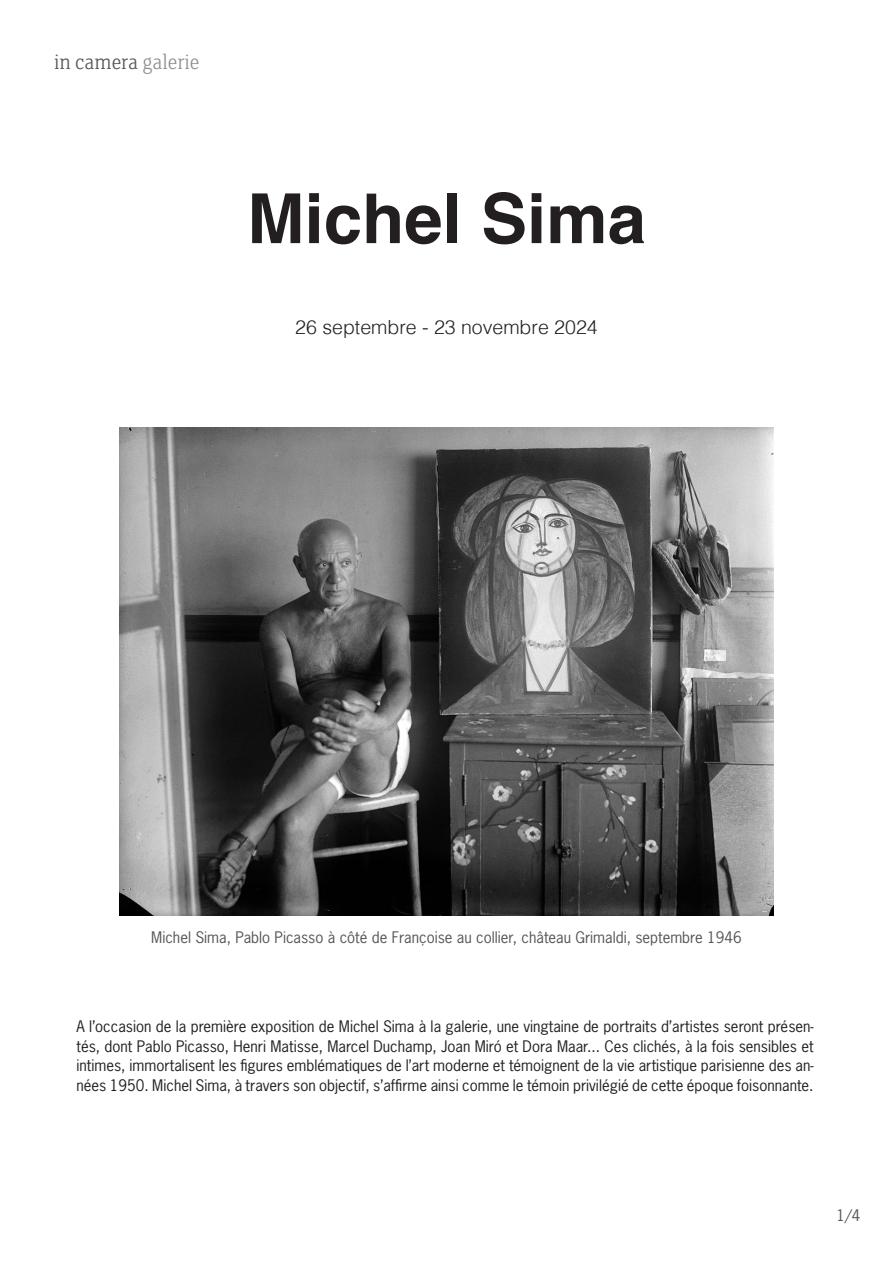
<style>
.page{position:relative;width:893px;height:1263px;background:#fff}
.page>*{position:absolute;margin:0;border:0;box-sizing:border-box;transform-origin:0 0}
.t1{font:700 69px "Helvetica";color:#231f20}
.t2{font:300 22.5px "FS Clerkenwell";color:#545557}
.t3{font:300 19.5px "Helvetica";color:#231f20}
.t4{font:15px/19.5px "News Gothic Std";color:#231f20;text-align:justify}
.t5{font:15px "News Gothic Std";color:#545557}
.s1{color:#8d8f92}
</style>
<div class="page">
<img style="left:119px;top:427px;width:654px;height:489px">
<p class="t2" style="left:54px;top:52px;width:147px">in camera <span class="s1">galerie</span></p>
<p class="t1" style="left:247px;top:163px;width:400px">Michel Sima</p>
<p class="t3" style="left:295px;top:310px;width:304px">26 septembre - 23 novembre 2024</p>
<p class="t5" style="left:151px;top:928px;width:592px">Michel Sima, Pablo Picasso à côté de Françoise au collier, château Grimaldi, septembre 1946</p>
<p class="t4" style="left:77px;top:1017px;width:739px">A l’occasion de la première exposition de Michel Sima à la galerie, une vingtaine de portraits d’artistes seront présen&shy;tés, dont Pablo Picasso, Henri Matisse, Marcel Duchamp, Joan Miró et Dora Maar... Ces clichés, à la fois sensibles et intimes, immortalisent les figures emblématiques de l’art moderne et témoignent de la vie artistique parisienne des an&shy;nées 1950. Michel Sima, à travers son objectif, s’affirme ainsi comme le témoin privilégié de cette époque foisonnante.</p>
<p class="t5" style="left:836px;top:1205px;width:25px">1/4</p>
</div>
